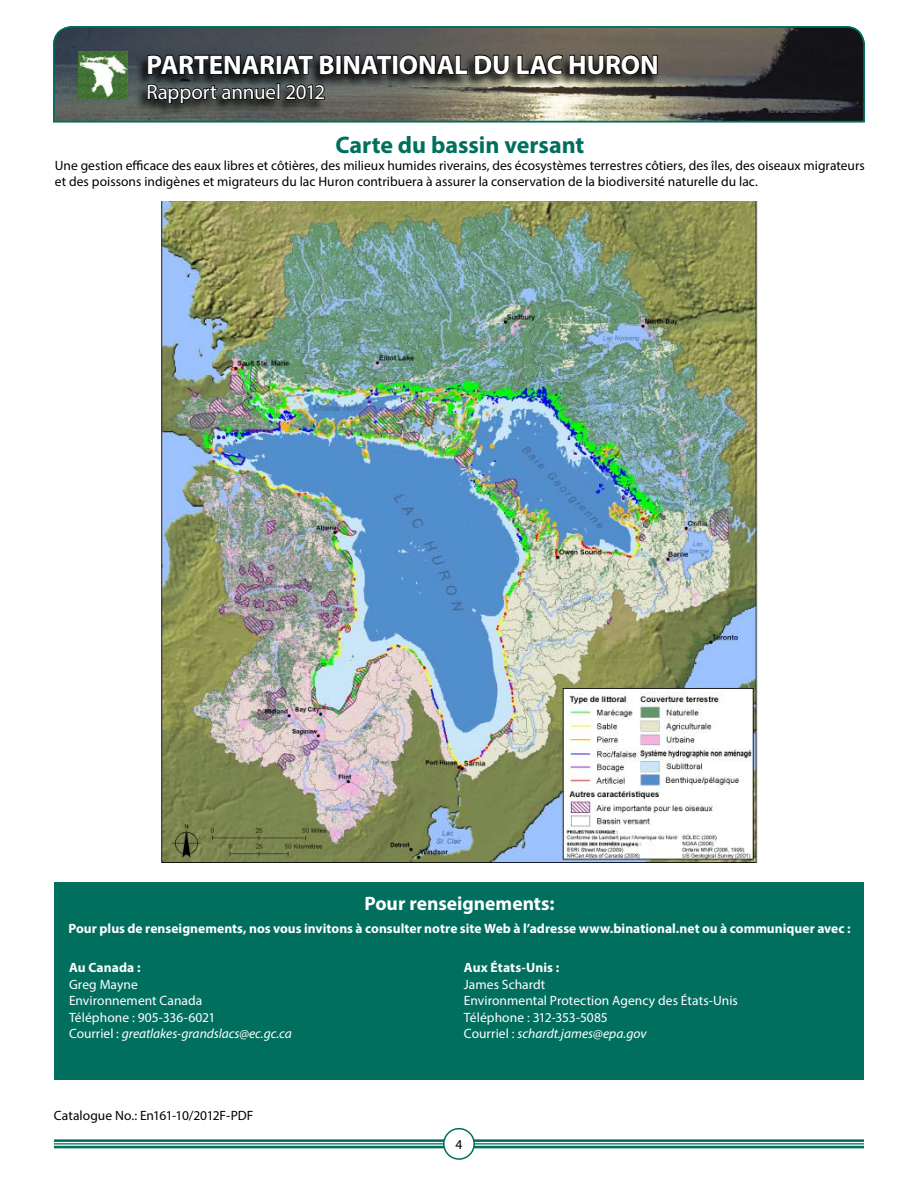
<style>
.page{position:relative;width:918px;height:1188px;background:#fff}
.page>*{position:absolute;margin:0;border:0;box-sizing:border-box;transform-origin:0 0}
.t1{font:700 27px "Myriad Pro";letter-spacing:-.005em;color:#fff}
.t2{font:700 24px "Myriad Pro";color:#006f5e}
.t3{font:21px "Myriad Pro";letter-spacing:-.01em;color:#fff}
.t4{font:700 19.5px "Myriad Pro";color:#fff}
.t5{font:13.5px/16.5px "Myriad Pro";color:#000}
.t6{font:13.5px/16.5px "Myriad Pro";letter-spacing:.005em;color:#fff}
.t7{font:700 13.5px "Myriad Pro";letter-spacing:.005em;color:#fff}
.s1{font-style:italic}
</style>
<div class="page">
<hr style="left:54px;top:1139px;width:810px;height:3px;background:#006f5e">
<hr style="left:54px;top:1143px;width:810px;height:2px;background:#006f5e">
<hr style="left:54px;top:1146px;width:810px;height:2px;background:#006f5e">
<div style="left:444px;top:1129px;width:30px;height:30px;background:#fff;border-radius:50%"></div>
<div style="left:443px;top:1128px;width:32px;height:32px;border:2px solid #006f5e;border-radius:50%"></div>
<div style="left:55px;top:882px;width:809px;height:198px;background:#006f5e"></div>
<svg style="left:53px;top:26px;width:812px;height:97px;background:#49514c"></svg>
<svg style="left:145px;top:45px;width:514px;height:78px;background:#54564e"></svg>
<img style="left:161px;top:202px;width:597px;height:661px">
<h1 class="t1" style="left:147px;top:47px;width:514px">PARTENARIAT BINATIONAL DU LAC HURON</h1>
<h3 class="t3" style="left:147px;top:79px;width:180px">Rapport annuel 2012</h3>
<h1 class="t1" style="left:147px;top:51px;width:488px">LAKE HURON BINATIONAL PARTNERSHIP</h1>
<h3 class="t3" style="left:147px;top:75px;width:171px">Annual Report 2012</h3>
<h2 class="t2" style="left:335px;top:129px;width:250px">Carte du bassin versant</h2>
<p class="t5" style="left:55px;top:157px;width:811px">Une gestion efficace des eaux libres et côtières, des milieux humides riverains, des écosystèmes terrestres côtiers, des îles, des oiseaux migrateurs et des poissons indigènes et migrateurs du lac Huron contribuera à assurer la conservation de la biodiversité naturelle du lac.</p>
<h3 class="t4" style="left:364px;top:891px;width:192px">Pour renseignements:</h3>
<p class="t7" style="left:68px;top:920px;width:784px">Pour plus de renseignements, nos vous invitons à consulter notre site Web à l’adresse www.binational.net ou à communiquer avec :</p>
<p class="t7" style="left:69px;top:959px;width:73px">Au Canada :</p>
<p class="t6" style="left:69px;top:976px;width:224px">Greg Mayne<br>Environnement Canada<br>Téléphone : 905-336-6021<br>Courriel : <span class="s1">greatlakes-grandslacs@ec.gc.ca</span></p>
<p class="t7" style="left:464px;top:959px;width:97px">Aux États-Unis :</p>
<p class="t6" style="left:464px;top:976px;width:275px">James Schardt<br>Environmental Protection Agency des États-Unis<br>Téléphone : 312-353-5085<br>Courriel : <span class="s1">schardt.james@epa.gov</span></p>
<p class="t5" style="left:54px;top:1108px;width:201px">Catalogue No.: En161-10/2012F-PDF</p>
<p class="t5" style="left:456px;top:1136px;width:8px">4</p>
</div>
